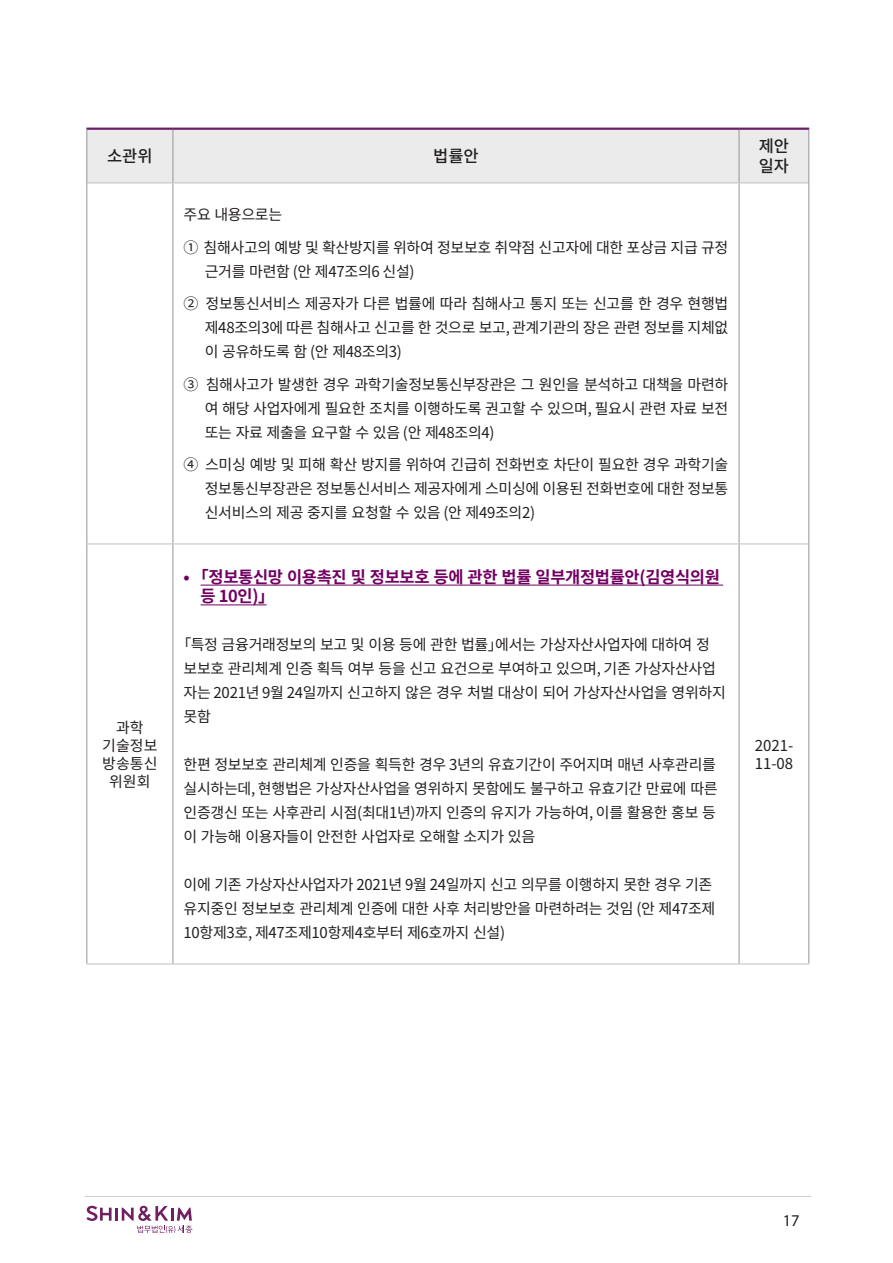
<style>
.page{position:relative;width:893px;height:1263px;background:#fff}
.page>*{position:absolute;margin:0;border:0;box-sizing:border-box;transform-origin:0 0}
.t1{font:700 16.5px/19.8px "Noto Sans CJ Kkr";letter-spacing:-.02em;color:#720062}
.t2{font:500 16.5px "Noto Sans CJ Kkr";color:#231f20}
.t3{font:16.5px "Myriad Pro";color:#231f20}
.t4{font:15px/24px "Noto Sans CJ Kkr";letter-spacing:-.02em;color:#231f20;text-align:justify}
</style>
<div class="page">
<svg style="left:86px;top:1206px;width:107px;height:27px"></svg>
<hr style="left:85px;top:1196px;width:726px;height:1px;background:#d2d2d2">
<div style="left:87px;top:130px;width:721px;height:53px;background:#ebebec"></div>
<hr style="left:173px;top:543px;width:566px;height:1px;background:#bfbfbf">
<hr style="left:173px;top:963px;width:566px;height:1px;background:#bfbfbf">
<hr style="left:86px;top:128px;width:87px;height:2px;background:#6a2068">
<hr style="left:173px;top:128px;width:566px;height:2px;background:#6a2068">
<hr style="left:739px;top:128px;width:70px;height:2px;background:#6a2068">
<hr style="left:86px;top:130px;width:1px;height:53px;background:#939598">
<hr style="left:173px;top:130px;width:1px;height:53px;background:#939598">
<hr style="left:739px;top:130px;width:1px;height:53px;background:#939598">
<hr style="left:808px;top:130px;width:1px;height:53px;background:#939598">
<hr style="left:86px;top:183px;width:1px;height:361px;background:#939598">
<hr style="left:173px;top:183px;width:1px;height:360px;background:#939598">
<hr style="left:739px;top:183px;width:1px;height:360px;background:#939598">
<hr style="left:808px;top:183px;width:1px;height:361px;background:#939598">
<hr style="left:86px;top:544px;width:1px;height:419px;background:#939598">
<hr style="left:173px;top:544px;width:1px;height:419px;background:#939598">
<hr style="left:739px;top:544px;width:1px;height:419px;background:#939598">
<hr style="left:808px;top:544px;width:1px;height:419px;background:#939598">
<hr style="left:87px;top:183px;width:86px;height:1px;background:#bfbfbf">
<hr style="left:173px;top:183px;width:566px;height:1px;background:#bfbfbf">
<hr style="left:739px;top:183px;width:69px;height:1px;background:#bfbfbf">
<hr style="left:87px;top:543px;width:86px;height:1px;background:#bfbfbf">
<hr style="left:739px;top:543px;width:69px;height:1px;background:#bfbfbf">
<hr style="left:86px;top:963px;width:87px;height:1px;background:#bfbfbf">
<hr style="left:739px;top:963px;width:70px;height:1px;background:#bfbfbf">
<hr style="left:201px;top:585px;width:522px;height:1px;background:#720062">
<hr style="left:201px;top:604px;width:66px;height:1px;background:#720062">
<p class="t2" style="left:107px;top:147px;width:47px">소관위</p>
<p class="t2" style="left:433px;top:147px;width:47px">법률안</p>
<p class="t4" style="left:116px;top:716px;width:29px">과학</p>
<p class="t4" style="left:102px;top:734px;width:57px">기술정보</p>
<p class="t4" style="left:102px;top:755px;width:57px;line-height:18px;text-align:center">방송통신 위원회</p>
<p class="t4" style="left:184px;top:203px;width:100px">주요 내용으로는</p>
<p class="t4" style="left:205px;top:236px;width:525px;text-indent:-21px">① 침해사고의 예방 및 확산방지를 위하여 정보보호 취약점 신고자에 대한 포상금 지급 규정 근거를 마련함 (안 제47조의6 신설)</p>
<p class="t4" style="left:205px;top:292px;width:525px;text-indent:-21px">② 정보통신서비스 제공자가 다른 법률에 따라 침해사고 통지 또는 신고를 한 경우 현행법 제48조의3에 따른 침해사고 신고를 한 것으로 보고, 관계기관의 장은 관련 정보를 지체없 이 공유하도록 함 (안 제48조의3)</p>
<p class="t4" style="left:205px;top:373px;width:525px;text-indent:-21px">③ 침해사고가 발생한 경우 과학기술정보통신부장관은 그 원인을 분석하고 대책을 마련하 여 해당 사업자에게 필요한 조치를 이행하도록 권고할 수 있으며, 필요시 관련 자료 보전 또는 자료 제출을 요구할 수 있음 (안 제48조의4)</p>
<p class="t4" style="left:205px;top:453px;width:525px;text-indent:-21px">④ 스미싱 예방 및 피해 확산 방지를 위하여 긴급히 전화번호 차단이 필요한 경우 과학기술 정보통신부장관은 정보통신서비스 제공자에게 스미싱에 이용된 전화번호에 대한 정보통 신서비스의 제공 중지를 요청할 수 있음 (안 제49조의2)</p>
<p class="t1" style="left:201px;top:567px;width:521px;text-indent:-17px">• ｢정보통신망 이용촉진 및 정보보호 등에 관한 법률 일부개정법률안(김영식의원 등 10인)」</p>
<p class="t4" style="left:184px;top:633px;width:544px;text-align:left;text-indent:-7px">「특정 금융거래정보의 보고 및 이용 등에 관한 법률」에서는 가상자산사업자에 대하여 정 보보호 관리체계 인증 획득 여부 등을 신고 요건으로 부여하고 있으며, 기존 가상자산사업 자는 2021년 9월 24일까지 신고하지 않은 경우 처벌 대상이 되어 가상자산사업을 영위하지 못함</p>
<p class="t4" style="left:184px;top:753px;width:536px">한편 정보보호 관리체계 인증을 획득한 경우 3년의 유효기간이 주어지며 매년 사후관리를 실시하는데, 현행법은 가상자산사업을 영위하지 못함에도 불구하고 유효기간 만료에 따른 인증갱신 또는 사후관리 시점(최대1년)까지 인증의 유지가 가능하여, 이를 활용한 홍보 등 이 가능해 이용자들이 안전한 사업자로 오해할 소지가 있음</p>
<p class="t4" style="left:184px;top:873px;width:533px;text-align:left">이에 기존 가상자산사업자가 2021년 9월 24일까지 신고 의무를 이행하지 못한 경우 기존 유지중인 정보보호 관리체계 인증에 대한 사후 처리방안을 마련하려는 것임 (안 제47조제<br>10항제3호, 제47조제10항제4호부터 제6호까지 신설)</p>
<p class="t2" style="left:759px;top:137px;width:32px">제안</p>
<p class="t2" style="left:759px;top:157px;width:32px">일자</p>
<p class="t4" style="left:755px;top:734px;width:40px">2021-</p>
<p class="t4" style="left:755px;top:752px;width:40px">11-08</p>
<p class="t3" style="left:783px;top:1210px;width:18px">17</p>
</div>
